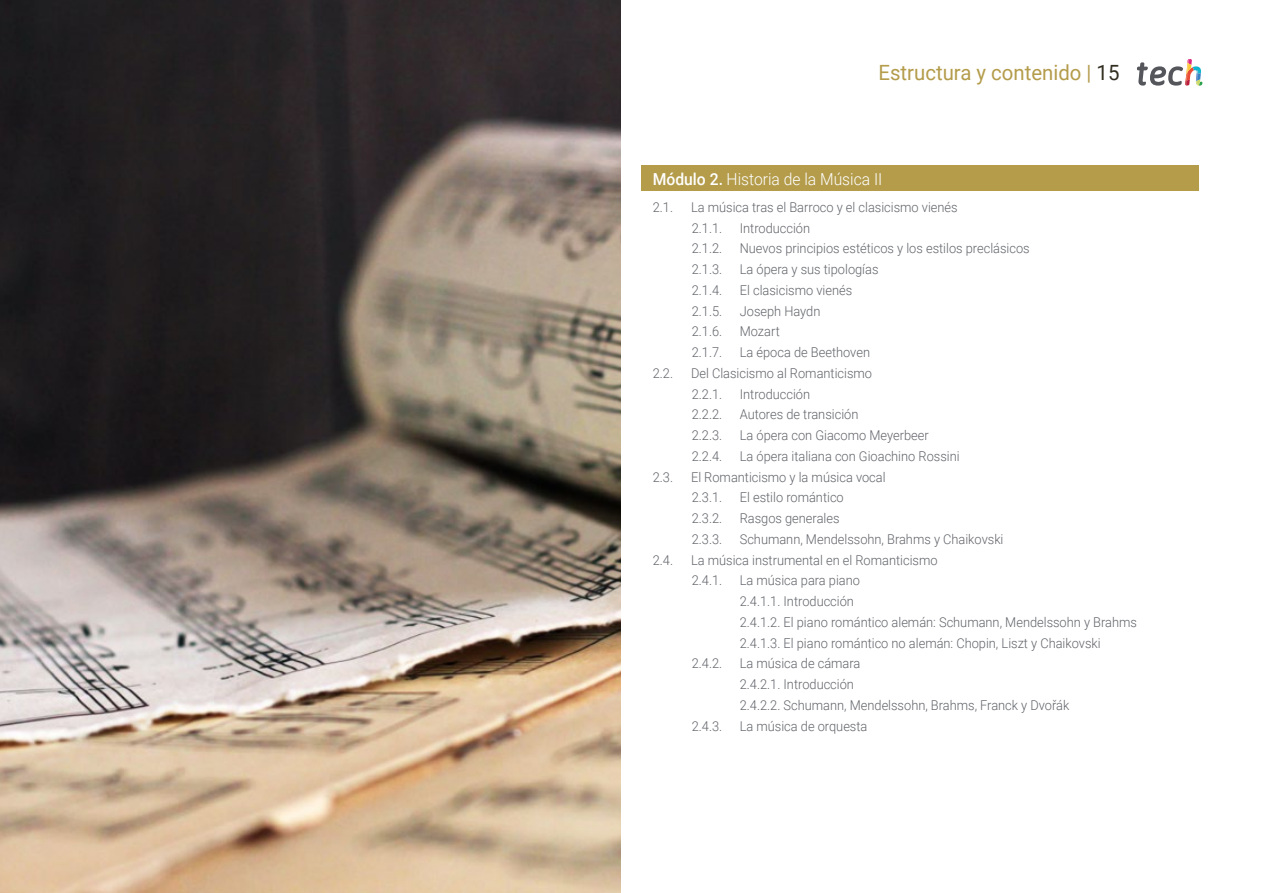
<style>
.page{position:relative;width:1263px;height:893px;background:#fff}
.page>*{position:absolute;margin:0;border:0;box-sizing:border-box;transform-origin:0 0}
.t1{font:21px "Roboto";color:#b49c4b}
.t2{font:300 16.5px "Roboto";color:#fff;scale:.95 1}
.t3{font:300 13.5px/20.7px "Roboto";color:#61646a;scale:.95 1}
.s1{color:#312e20}
.s2{font-weight:500}
</style>
<div class="page">
<svg style="left:1137px;top:59px;width:65px;height:27px"></svg>
<img style="left:0;top:0;width:621px;height:893px">
<div style="left:642px;top:166px;width:557px;height:25px;background:#b49c4b"></div>
<h1 class="t1" style="left:878px;top:57px;width:242px">Estructura y contenido | <span class="s1">15</span></h1>
<p class="t2" style="left:653px;top:167px;width:243px"><span class="s2">Módulo 2.</span> Historia de la Música II</p>
<p class="t3" style="left:653px;top:196px;width:23px">2.1.</p>
<p class="t3" style="left:691px;top:196px;width:282px">La música tras el Barroco y el clasicismo vienés<br>2.1.1.</p>
<p class="t3" style="left:740px;top:217px;width:76px">Introducción</p>
<p class="t3" style="left:692px;top:238px;width:34px">2.1.2.</p>
<p class="t3" style="left:740px;top:238px;width:307px">Nuevos principios estéticos y los estilos preclásicos</p>
<p class="t3" style="left:692px;top:258px;width:34px">2.1.3.</p>
<p class="t3" style="left:740px;top:258px;width:148px">La ópera y sus tipologías</p>
<p class="t3" style="left:692px;top:279px;width:34px">2.1.4.</p>
<p class="t3" style="left:740px;top:279px;width:120px">El clasicismo vienés</p>
<p class="t3" style="left:692px;top:300px;width:34px">2.1.5.</p>
<p class="t3" style="left:740px;top:300px;width:86px">Joseph Haydn</p>
<p class="t3" style="left:692px;top:321px;width:34px">2.1.6.</p>
<p class="t3" style="left:740px;top:321px;width:44px">Mozart</p>
<p class="t3" style="left:692px;top:341px;width:34px">2.1.7.</p>
<p class="t3" style="left:740px;top:341px;width:139px">La época de Beethoven</p>
<p class="t3" style="left:653px;top:362px;width:23px">2.2.</p>
<p class="t3" style="left:691px;top:362px;width:192px">Del Clasicismo al Romanticismo<br>2.2.1.</p>
<p class="t3" style="left:740px;top:383px;width:76px">Introducción</p>
<p class="t3" style="left:692px;top:404px;width:34px">2.2.2.</p>
<p class="t3" style="left:740px;top:404px;width:126px">Autores de transición</p>
<p class="t3" style="left:692px;top:424px;width:34px">2.2.3.</p>
<p class="t3" style="left:740px;top:424px;width:200px">La ópera con Giacomo Meyerbeer</p>
<p class="t3" style="left:692px;top:445px;width:34px">2.2.4.</p>
<p class="t3" style="left:740px;top:445px;width:233px">La ópera italiana con Gioachino Rossini</p>
<p class="t3" style="left:653px;top:466px;width:23px">2.3.</p>
<p class="t3" style="left:691px;top:466px;width:206px">El Romanticismo y la música vocal<br>2.3.1.</p>
<p class="t3" style="left:740px;top:487px;width:111px">El estilo romántico</p>
<p class="t3" style="left:692px;top:507px;width:34px">2.3.2.</p>
<p class="t3" style="left:740px;top:507px;width:107px">Rasgos generales</p>
<p class="t3" style="left:692px;top:528px;width:34px">2.3.3.</p>
<p class="t3" style="left:740px;top:528px;width:279px">Schumann, Mendelssohn, Brahms y Chaikovski</p>
<p class="t3" style="left:653px;top:549px;width:23px">2.4.</p>
<p class="t3" style="left:691px;top:549px;width:261px">La música instrumental en el Romanticismo<br>2.4.1.</p>
<p class="t3" style="left:740px;top:570px;width:420px">La música para piano<br>2.4.1.1. Introducción<br>2.4.1.2. El piano romántico alemán: Schumann, Mendelssohn y Brahms 2.4.1.3. El piano romántico no alemán: Chopin, Liszt y Chaikovski</p>
<p class="t3" style="left:692px;top:653px;width:34px">2.4.2.</p>
<p class="t3" style="left:740px;top:653px;width:348px">La música de cámara<br>2.4.2.1. Introducción<br>2.4.2.2. Schumann, Mendelssohn, Brahms, Franck y Dvořák</p>
<p class="t3" style="left:692px;top:715px;width:34px">2.4.3.</p>
<p class="t3" style="left:740px;top:715px;width:136px">La música de orquesta</p>
</div>
